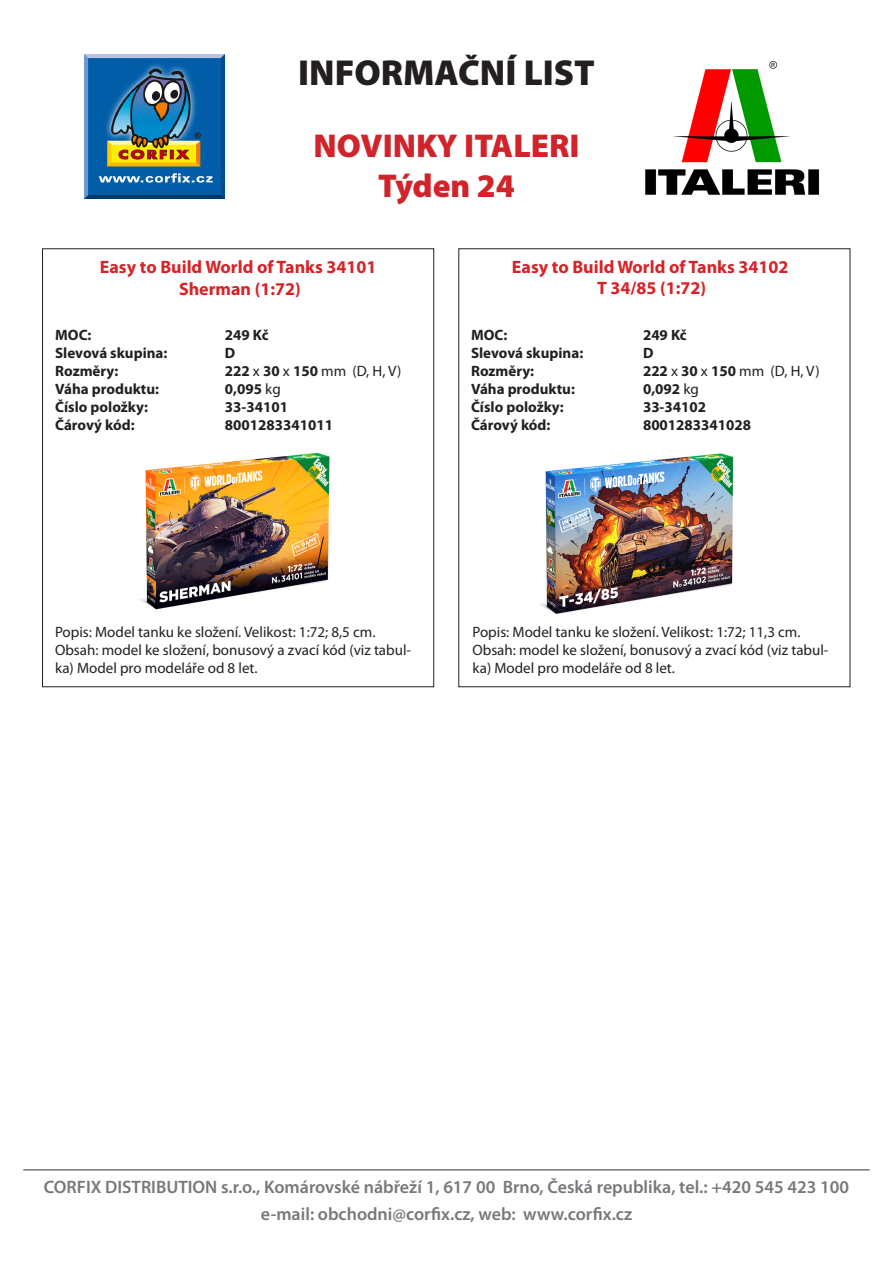
<style>
.page{position:relative;width:893px;height:1263px;background:#fff}
.page>*{position:absolute;margin:0;border:0;box-sizing:border-box;transform-origin:0 0}
.t1{font:900 36.3px "Myriad Pro";color:#231f20}
.t2{font:900 33.15px "Myriad Pro";color:#d1232a}
.t3{font:600 18px "Myriad Pro";color:#76787b}
.t4{font:700 18px/21.6px "Myriad Pro";color:#d62327;text-align:center}
.t5{font:15px/18px "Myriad Pro";color:#231f20}
.t6{font:700 15px/18px "Myriad Pro";color:#231f20}
.s1{font-weight:700}
.s2{font-weight:400}
</style>
<div class="page">
<hr style="left:23px;top:1169px;width:847px;height:1px;background:#76787b">
<img style="left:140px;top:452px;width:190px;height:158px">
<img style="left:540px;top:453px;width:194px;height:161px">
<img style="left:645px;top:62px;width:175px;height:133px">
<img style="left:85px;top:54px;width:140px;height:145px">
<p class="t1" style="left:298px;top:52px;width:298px">INFORMAČNÍ LIST</p>
<p class="t2" style="left:313px;top:127px;width:268px">NOVINKY ITALERI</p>
<p class="t2" style="left:378px;top:167px;width:138px">Týden 24</p>
<p class="t4" style="left:100px;top:255px;width:278px">Easy to Build World of Tanks 34101<br>Sherman (1:72)</p>
<p class="t4" style="left:512px;top:255px;width:278px">Easy to Build World of Tanks 34102<br>T 34/85 (1:72)</p>
<p class="t6" style="left:55px;top:325px;width:114px">MOC:<br>Slevová skupina:</p>
<p class="t6" style="left:55px;top:361px;width:65px">Rozměry:</p>
<p class="t6" style="left:55px;top:379px;width:105px">Váha produktu:</p>
<p class="t6" style="left:55px;top:397px;width:94px">Číslo položky:</p>
<p class="t6" style="left:55px;top:415px;width:81px">Čárový kód:</p>
<p class="t6" style="left:225px;top:325px;width:45px">249 Kč</p>
<p class="t6" style="left:471px;top:326px;width:38px">MOC:</p>
<p class="t6" style="left:643px;top:325px;width:45px">249 Kč</p>
<p class="t6" style="left:471px;top:344px;width:114px">Slevová skupina:</p>
<p class="t6" style="left:471px;top:362px;width:65px">Rozměry:</p>
<p class="t6" style="left:471px;top:380px;width:105px">Váha produktu:</p>
<p class="t6" style="left:471px;top:398px;width:94px">Číslo položky:</p>
<p class="t6" style="left:471px;top:416px;width:81px">Čárový kód:</p>
<p class="t5" style="left:225px;top:343px;width:178px"><span class="s1">D<br>222</span> x <span class="s1">30</span> x <span class="s1">150</span> mm (D, H, V)</p>
<p class="t6" style="left:225px;top:379px;width:57px">0,095 <span class="s2">kg</span></p>
<p class="t6" style="left:225px;top:397px;width:65px">33-34101</p>
<p class="t6" style="left:225px;top:415px;width:110px">8001283341011</p>
<p class="t5" style="left:643px;top:344px;width:178px"><span class="s1">D<br>222</span> x <span class="s1">30</span> x <span class="s1">150</span> mm (D, H, V)</p>
<p class="t6" style="left:643px;top:380px;width:57px">0,092 <span class="s2">kg</span></p>
<p class="t6" style="left:643px;top:398px;width:65px">33-34102</p>
<p class="t6" style="left:643px;top:416px;width:110px">8001283341028</p>
<p class="t5" style="left:55px;top:622px;width:358px">Popis: Model tanku ke složení. Velikost: 1:72; 8,5 cm.<br>Obsah: model ke složení, bonusový a zvací kód (viz tabul&shy;ka) Model pro modeláře od 8 let.</p>
<p class="t5" style="left:472px;top:622px;width:358px">Popis: Model tanku ke složení. Velikost: 1:72; 11,3 cm.<br>Obsah: model ke složení, bonusový a zvací kód (viz tabul&shy;ka) Model pro modeláře od 8 let.</p>
<p class="t3" style="left:44px;top:1176px;width:807px">CORFIX DISTRIBUTION s.r.o., Komárovské nábřeží 1, 617 00 Brno, Česká republika, tel.: +420 545 423 100</p>
<p class="t3" style="left:261px;top:1203px;width:373px">e-mail: obchodni@corfix.cz, web: www.corfix.cz</p>
</div>
